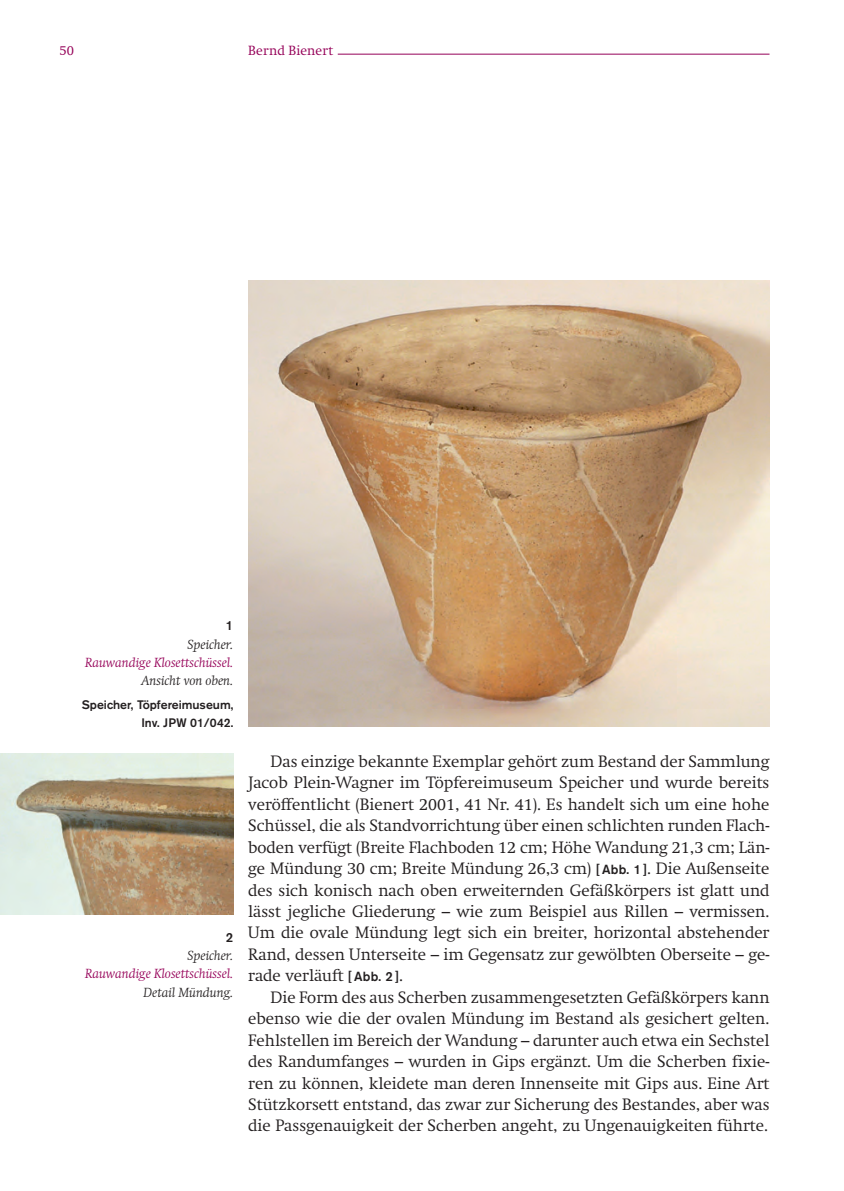
<style>
.page{position:relative;width:844px;height:1191px;background:#fff}
.page>*{position:absolute;margin:0;border:0;box-sizing:border-box;transform-origin:0 0}
.t1{font:300 16.28px/21.3px "Swift";color:#231f20;text-align:justify}
.t2{font:italic 300 13.12px "Swift";color:#950058}
.t3{font:italic 300 13.12px "Swift";color:#231f20}
.t4{font:300 13.12px "Swift";letter-spacing:.015em;color:#950058}
.t5{font:500 13.12px "Akzidenz Grotesk Std";color:#231f20}
.t6{font:500 12.25px/18.4px "Akzidenz Grotesk Std";color:#231f20;text-align:right}
.s1{font-family:"Akzidenz Grotesk Std";font-weight:500;font-size:13.12px}
</style>
<div class="page">
<hr style="left:337px;top:54px;width:432px;height:1px;background:#950058">
<img style="left:0;top:753px;width:233px;height:161px">
<img style="left:248px;top:280px;width:521px;height:446px">
<p class="t4" style="left:60px;top:42px;width:16px">50</p>
<p class="t4" style="left:248px;top:42px;width:87px">Bernd Bienert</p>
<p class="t5" style="left:226px;top:617px;width:9px">1</p>
<p class="t3" style="left:187px;top:636px;width:47px">Speicher.</p>
<p class="t2" style="left:85px;top:655px;width:150px">Rauwandige Klosettschüssel.</p>
<p class="t3" style="left:141px;top:673px;width:93px">Ansicht von oben.</p>
<p class="t6" style="left:82px;top:695px;width:153px">Speicher, Töpfereimuseum,<br>Inv. JPW 01/042.</p>
<p class="t5" style="left:226px;top:929px;width:9px">2</p>
<p class="t3" style="left:187px;top:948px;width:47px">Speicher.</p>
<p class="t2" style="left:85px;top:966px;width:150px">Rauwandige Klosettschüssel.</p>
<p class="t3" style="left:144px;top:984px;width:91px">Detail Mündung.</p>
<p class="t1" style="left:248px;top:750px;width:522px;text-indent:22px">Das einzige bekannte Exemplar gehört zum Bestand der Sammlung Jacob Plein-Wagner im Töpfereimuseum Speicher und wurde bereits veröffentlicht (Bienert 2001, 41 Nr. 41). Es handelt sich um eine hohe Schüssel, die als Standvorrichtung über einen schlichten runden Flach&shy;boden verfügt (Breite Flachboden 12 cm; Höhe Wandung 21,3 cm; Län&shy;ge Mündung 30 cm; Breite Mündung 26,3 cm) <span class="s1">[ Abb. 1 ]</span>. Die Außenseite des sich konisch nach oben erweiternden Gefäßkörpers ist glatt und lässt jegliche Gliederung – wie zum Beispiel aus Rillen – vermissen.<br>Um die ovale Mündung legt sich ein breiter, horizontal abstehender Rand, dessen Unterseite – im Gegensatz zur gewölbten Oberseite – ge&shy;rade verläuft <span class="s1">[ Abb. 2 ]</span>.</p>
<p class="t1" style="left:248px;top:986px;width:522px;text-indent:22px">Die Form des aus Scherben zusammengesetzten Gefäßkörpers kann ebenso wie die der ovalen Mündung im Bestand als gesichert gelten.<br>Fehlstellen im Bereich der Wandung – darunter auch etwa ein Sechstel des Randumfanges – wurden in Gips ergänzt. Um die Scherben fixie&shy;ren zu können, kleidete man deren Innenseite mit Gips aus. Eine Art Stützkorsett entstand, das zwar zur Sicherung des Bestandes, aber was die Passgenauigkeit der Scherben angeht, zu Ungenauigkeiten führte.</p>
</div>
